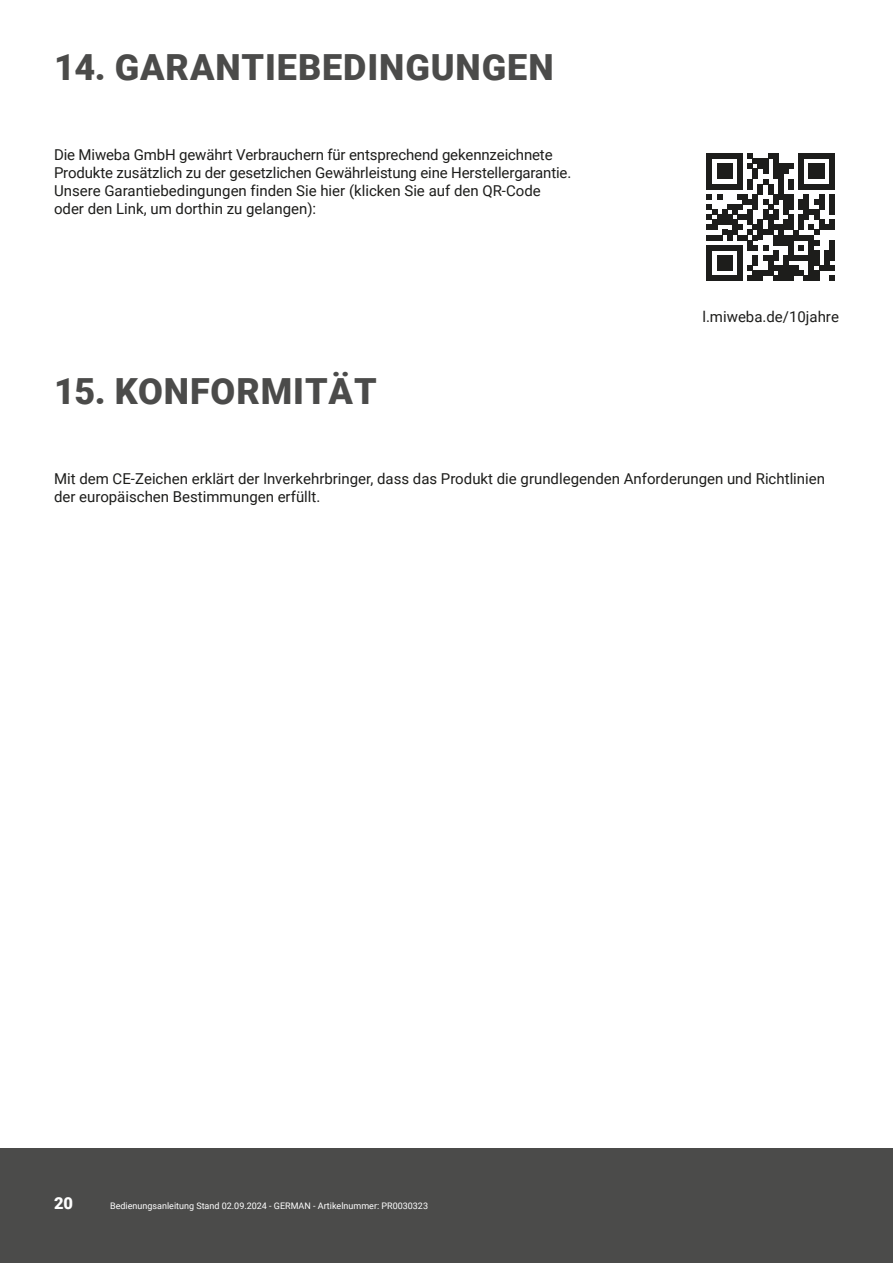
<style>
.page{position:relative;width:893px;height:1263px;background:#fff}
.page>*{position:absolute;margin:0;border:0;box-sizing:border-box;transform-origin:0 0}
.Große_Headline{font:900 36px "Roboto";letter-spacing:.025em;color:#4b4b4a}
.t1{font:900 16.5px "Roboto";color:#fff}
.Fließtext{font:15px/18px "Roboto";color:#1d1d1b}
.t2{font:9px "Roboto";color:#fff}
</style>
<div class="page">
<div style="left:0;top:1148px;width:893px;height:115px;background:#4b4b4a"></div>
<div style="left:707px;top:153px;width:5px;height:31px;background:#1d1d1b"></div>
<div style="left:707px;top:255px;width:5px;height:16px;background:#1d1d1b"></div>
<div style="left:707px;top:271px;width:5px;height:10px;background:#1d1d1b"></div>
<div style="left:717px;top:164px;width:5px;height:15px;background:#1d1d1b"></div>
<div style="left:717px;top:255px;width:5px;height:16px;background:#1d1d1b"></div>
<div style="left:722px;top:164px;width:5px;height:15px;background:#1d1d1b"></div>
<div style="left:722px;top:255px;width:5px;height:16px;background:#1d1d1b"></div>
<div style="left:727px;top:164px;width:5px;height:15px;background:#1d1d1b"></div>
<div style="left:727px;top:255px;width:5px;height:16px;background:#1d1d1b"></div>
<svg style="left:712px;top:153px;width:25px;height:6px"></svg>
<svg style="left:712px;top:276px;width:25px;height:5px"></svg>
<div style="left:737px;top:153px;width:6px;height:31px;background:#1d1d1b"></div>
<div style="left:737px;top:255px;width:6px;height:16px;background:#1d1d1b"></div>
<div style="left:737px;top:271px;width:6px;height:10px;background:#1d1d1b"></div>
<svg style="left:748px;top:266px;width:5px;height:15px"></svg>
<svg style="left:748px;top:153px;width:10px;height:16px"></svg>
<div style="left:753px;top:169px;width:5px;height:10px;background:#1d1d1b"></div>
<div style="left:753px;top:255px;width:5px;height:11px;background:#1d1d1b"></div>
<div style="left:753px;top:271px;width:5px;height:10px;background:#1d1d1b"></div>
<div style="left:758px;top:159px;width:5px;height:10px;background:#1d1d1b"></div>
<div style="left:758px;top:271px;width:5px;height:10px;background:#1d1d1b"></div>
<div style="left:763px;top:159px;width:5px;height:15px;background:#1d1d1b"></div>
<svg style="left:768px;top:153px;width:5px;height:6px"></svg>
<div style="left:768px;top:255px;width:5px;height:16px;background:#1d1d1b"></div>
<div style="left:773px;top:153px;width:5px;height:26px;background:#1d1d1b"></div>
<div style="left:778px;top:164px;width:5px;height:20px;background:#1d1d1b"></div>
<div style="left:783px;top:164px;width:5px;height:10px;background:#1d1d1b"></div>
<div style="left:783px;top:255px;width:5px;height:16px;background:#1d1d1b"></div>
<svg style="left:788px;top:164px;width:6px;height:5px"></svg>
<div style="left:799px;top:153px;width:5px;height:31px;background:#1d1d1b"></div>
<svg style="left:763px;top:266px;width:46px;height:15px"></svg>
<div style="left:809px;top:164px;width:5px;height:15px;background:#1d1d1b"></div>
<div style="left:809px;top:255px;width:5px;height:16px;background:#1d1d1b"></div>
<div style="left:809px;top:271px;width:5px;height:10px;background:#1d1d1b"></div>
<div style="left:814px;top:164px;width:5px;height:15px;background:#1d1d1b"></div>
<div style="left:814px;top:255px;width:5px;height:11px;background:#1d1d1b"></div>
<div style="left:814px;top:271px;width:5px;height:10px;background:#1d1d1b"></div>
<div style="left:819px;top:164px;width:5px;height:15px;background:#1d1d1b"></div>
<svg style="left:804px;top:153px;width:25px;height:6px"></svg>
<div style="left:824px;top:255px;width:5px;height:16px;background:#1d1d1b"></div>
<div style="left:829px;top:153px;width:5px;height:31px;background:#1d1d1b"></div>
<svg style="left:707px;top:179px;width:127px;height:81px"></svg>
<svg style="left:819px;top:266px;width:15px;height:15px"></svg>
<p class="Große_Headline" style="left:54px;top:42px;width:501px">14. GARANTIEBEDINGUNGEN</p>
<p class="Fließtext" style="left:54px;top:145px;width:519px">Die Miweba GmbH gewährt Verbrauchern für entsprechend gekennzeichnete Produkte zusätzlich zu der gesetzlichen Gewährleistung eine Herstellergarantie.<br>Unsere Garantiebedingungen finden Sie hier (klicken Sie auf den QR-Code oder den Link, um dorthin zu gelangen):</p>
<p class="Große_Headline" style="left:54px;top:366px;width:324px">15. KONFORMITÄT</p>
<p class="Fließtext" style="left:702px;top:308px;width:138px">l.miweba.de/10jahre</p>
<p class="Fließtext" style="left:54px;top:469px;width:773px">Mit dem CE-Zeichen erklärt der lnverkehrbringer, dass das Produkt die grundlegenden Anforderungen und Richtlinien der europäischen Bestimmungen erfüllt.</p>
<p class="t1" style="left:54px;top:1191px;width:21px">20</p>
<p class="t2" style="left:110px;top:1199px;width:319px">Bedienungsanleitung Stand 02.09.2024 - GERMAN - Artikelnummer: PR0030323</p>
</div>
